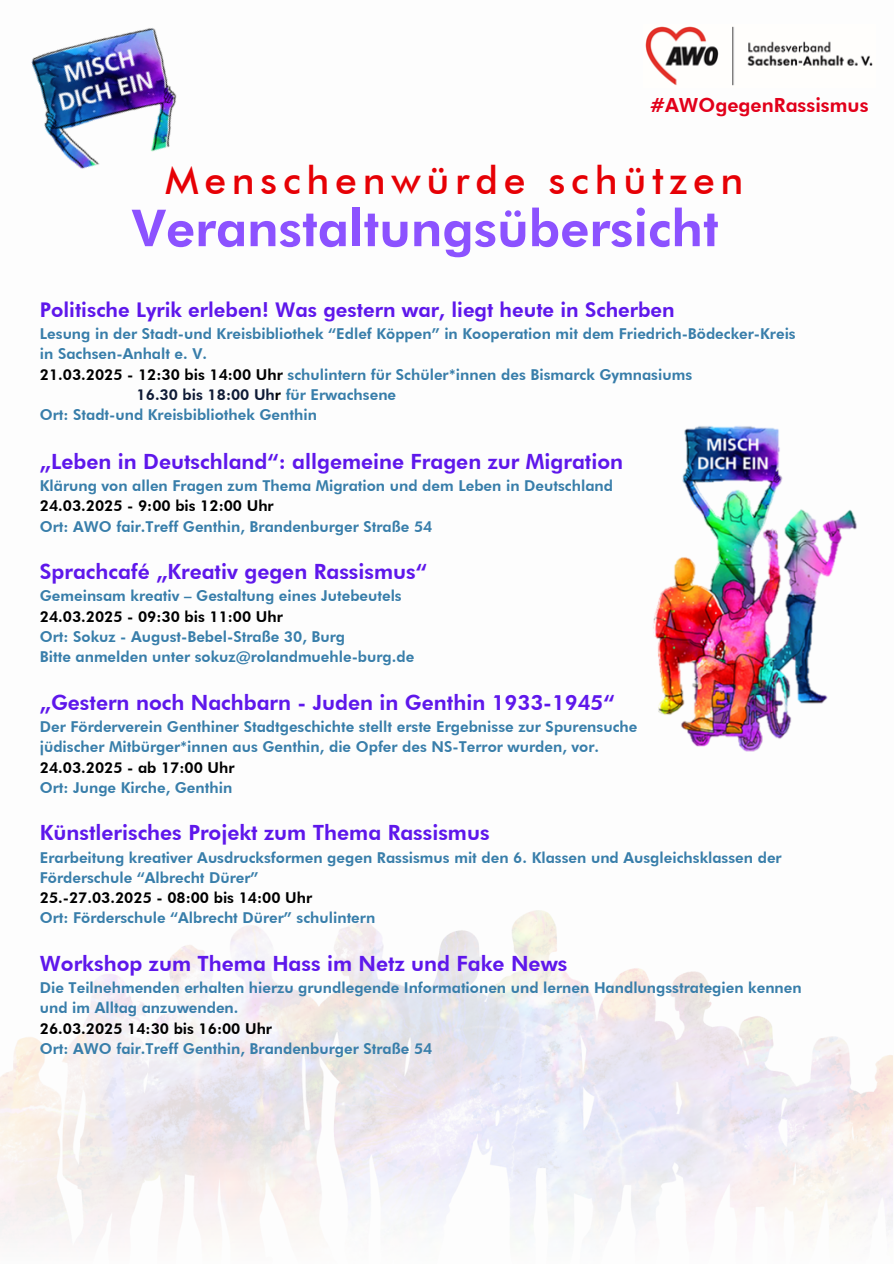
<style>
.page{position:relative;width:894px;height:1264px;background:#fff}
.page>*{position:absolute;margin:0;border:0;box-sizing:border-box;transform-origin:0 0}
.t1{font:800 51px "Futura BT";color:#8c52ff}
.t2{font:500 39px "Futura BT";letter-spacing:.15em;color:#e60005}
.t3{font:800 21px "Futura BT";color:#5e17eb}
.t4{font:800 20.25px "Futura BT";color:#5e17eb}
.t5{font:800 19.5px "Futura BT";color:#e2001a}
.t6{font:800 15px/20.2px "Futura BT";color:#387eaa}
.t7{font:800 15px "Futura BT";color:#000}
.t8{font:800 15px "Futura BT";color:#0f1b36}
.s1{color:#000}
.s2{color:#387eaa}
</style>
<div class="page">
<img style="left:653px;top:426px;width:204px;height:326px">
<img style="left:31px;top:28px;width:146px;height:141px">
<img style="left:645px;top:26px;width:228px;height:60px">
<p class="t5" style="left:650px;top:93px;width:220px">#AWOgegenRassismus</p>
<p class="t2" style="left:165px;top:157px;width:579px">Menschenwürde schützen</p>
<p class="t1" style="left:132px;top:197px;width:588px">Veranstaltungsübersicht</p>
<p class="t4" style="left:40px;top:297px;width:636px">Politische Lyrik erleben! Was gestern war, liegt heute in Scherben</p>
<p class="t6" style="left:40px;top:323px;width:757px">Lesung in der Stadt-und Kreisbibliothek “Edlef Köppen” in Kooperation mit dem Friedrich-Bödecker-Kreis in Sachsen-Anhalt e. V.</p>
<h3 class="t6" style="left:40px;top:364px;width:653px"><span class="s1">21.03.2025 - 12:30 bis 14:00 Uhr</span> schulintern für Schüler*innen des Bismarck Gymnasiums</h3>
<h2 class="t8" style="left:137px;top:385px;width:261px">16.30 bis 18:00 Uh<span class="s1">r</span> <span class="s2">für Erwachsene</span></h2>
<h1 class="t6" style="left:40px;top:404px;width:278px">Ort: Stadt-und Kreisbibliothek Genthin</h1>
<p class="t3" style="left:40px;top:448px;width:584px">„Leben in Deutschland“: allgemeine Fragen zur Migration</p>
<p class="t6" style="left:40px;top:475px;width:574px">Klärung von allen Fragen zum Thema Migration und dem Leben in Deutschland</p>
<p class="t7" style="left:40px;top:497px;width:235px">24.03.2025 - 9:00 bis 12:00 Uhr</p>
<p class="t6" style="left:40px;top:516px;width:394px">Ort: AWO fair.Treff Genthin, Brandenburger Straße 54</p>
<p class="t3" style="left:40px;top:558px;width:388px">Sprachcafé „Kreativ gegen Rassismus“</p>
<p class="t6" style="left:40px;top:586px;width:363px">Gemeinsam kreativ – Gestaltung eines Jutebeutels</p>
<p class="t7" style="left:40px;top:607px;width:244px">24.03.2025 - 09:30 bis 11:00 Uhr</p>
<p class="t6" style="left:40px;top:626px;width:307px">Ort: Sokuz - August-Bebel-Straße 30, Burg</p>
<p class="t6" style="left:40px;top:646px;width:376px">Bitte anmelden unter sokuz@rolandmuehle-burg.de</p>
<p class="t3" style="left:40px;top:689px;width:576px">„Gestern noch Nachbarn - Juden in Genthin 1933-1945“</p>
<p class="t6" style="left:40px;top:716px;width:599px">Der Förderverein Genthiner Stadtgeschichte stellt erste Ergebnisse zur Spurensuche</p>
<p class="t6" style="left:40px;top:736px;width:560px">jüdischer Mitbürger*innen aus Genthin, die Opfer des NS-Terror wurden, vor.</p>
<p class="t7" style="left:40px;top:758px;width:196px">24.03.2025 - ab 17:00 Uhr</p>
<p class="t6" style="left:40px;top:777px;width:194px">Ort: Junge Kirche, Genthin</p>
<p class="t3" style="left:40px;top:819px;width:451px">Künstlerisches Projekt zum Thema Rassismus</p>
<p class="t6" style="left:40px;top:847px;width:743px">Erarbeitung kreativer Ausdrucksformen gegen Rassismus mit den 6. Klassen und Ausgleichsklassen der<br>Förderschule “Albrecht Dürer”</p>
<p class="t7" style="left:40px;top:888px;width:274px">25.-27.03.2025 - 08:00 bis 14:00 Uhr</p>
<p class="t6" style="left:40px;top:907px;width:337px">Ort: Förderschule “Albrecht Dürer” schulintern</p>
<p class="t3" style="left:40px;top:950px;width:529px">Workshop zum Thema Hass im Netz und Fake News</p>
<p class="t6" style="left:40px;top:977px;width:763px">Die Teilnehmenden erhalten hierzu grundlegende Informationen und lernen Handlungsstrategien kennen und im Alltag anzuwenden.</p>
<p class="t7" style="left:40px;top:1019px;width:234px">26.03.2025 14:30 bis 16:00 Uhr</p>
<p class="t6" style="left:40px;top:1038px;width:394px">Ort: AWO fair.Treff Genthin, Brandenburger Straße 54</p>
</div>
